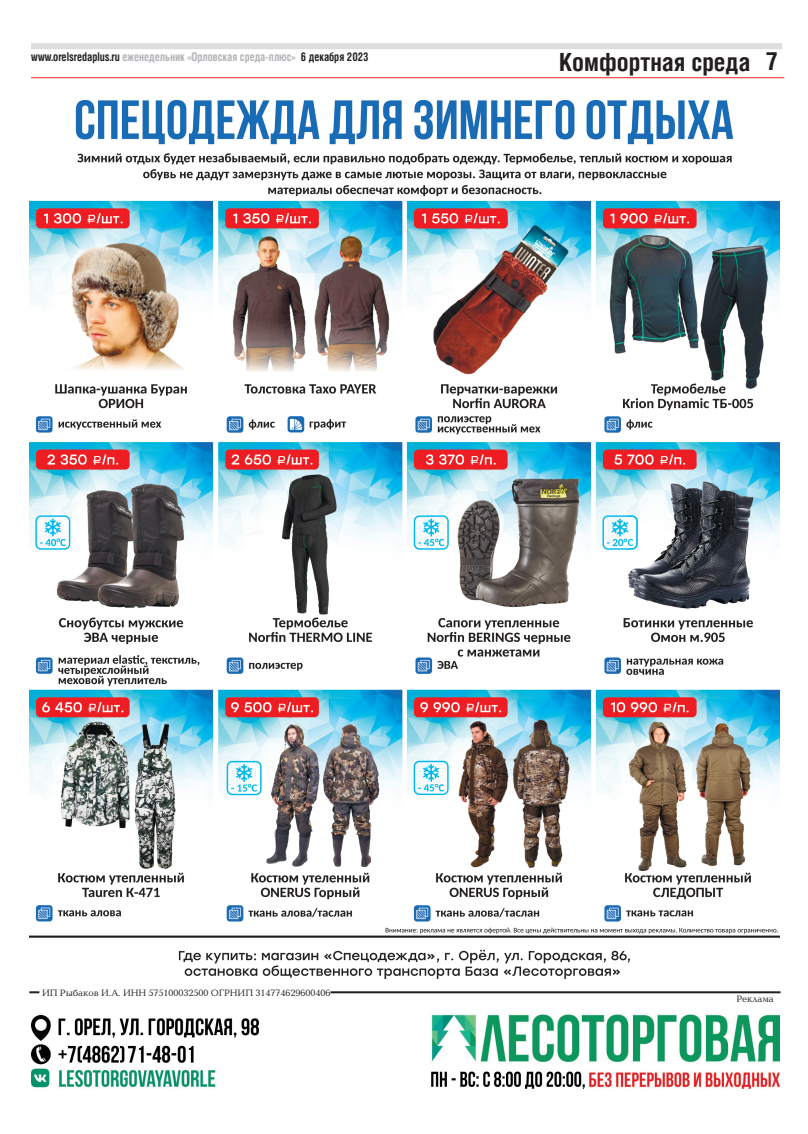
<style>
.page{position:relative;width:808px;height:1134px;background:#fff}
.page>*{position:absolute;margin:0;border:0;box-sizing:border-box;transform-origin:0 0}
.t1{font:25px "Helios Cond Bold 6";color:#231f20}
.t2{font:12px "Helios Cond Bold 6";color:#b2b3b7;scale:.9 1}
.t3{font:9.5px "Baltica C6";color:#231f20}
.s1{color:#231f20}
</style>
<div class="page">
<div style="left:31px;top:43px;width:751px;height:6px;background:#dcdddf"></div>
<hr style="left:31px;top:77px;width:753px;height:1px;background:#ee2123">
<img style="left:31px;top:1014px;width:749px;height:75px">
<img style="left:32px;top:1015px;width:229px;height:50px">
<img style="left:427px;top:1069px;width:159px;height:19px">
<hr style="left:29px;top:991px;width:751px;height:2px;background:#231f20">
<div style="left:39px;top:988px;width:291px;height:10px;background:#fff"></div>
<img style="left:29px;top:100px;width:751px;height:878px">
<p class="t2" style="left:31px;top:49px;width:376px"><span class="s1">www.orelsredaplus.ru</span> еженедельник «Орловская среда-плюс» <span class="s1">6 декабря 2023</span></p>
<h1 class="t1" style="left:559px;top:47px;width:193px">Комфортная среда</h1>
<h1 class="t1" style="left:766px;top:46px;width:13px">7</h1>
<p class="t3" style="left:42px;top:988px;width:290px">ИП Рыбаков И.А. ИНН 575100032500 ОГРНИП 314774629600406</p>
<p class="t3" style="left:736px;top:994px;width:39px">Реклама</p>
</div>
